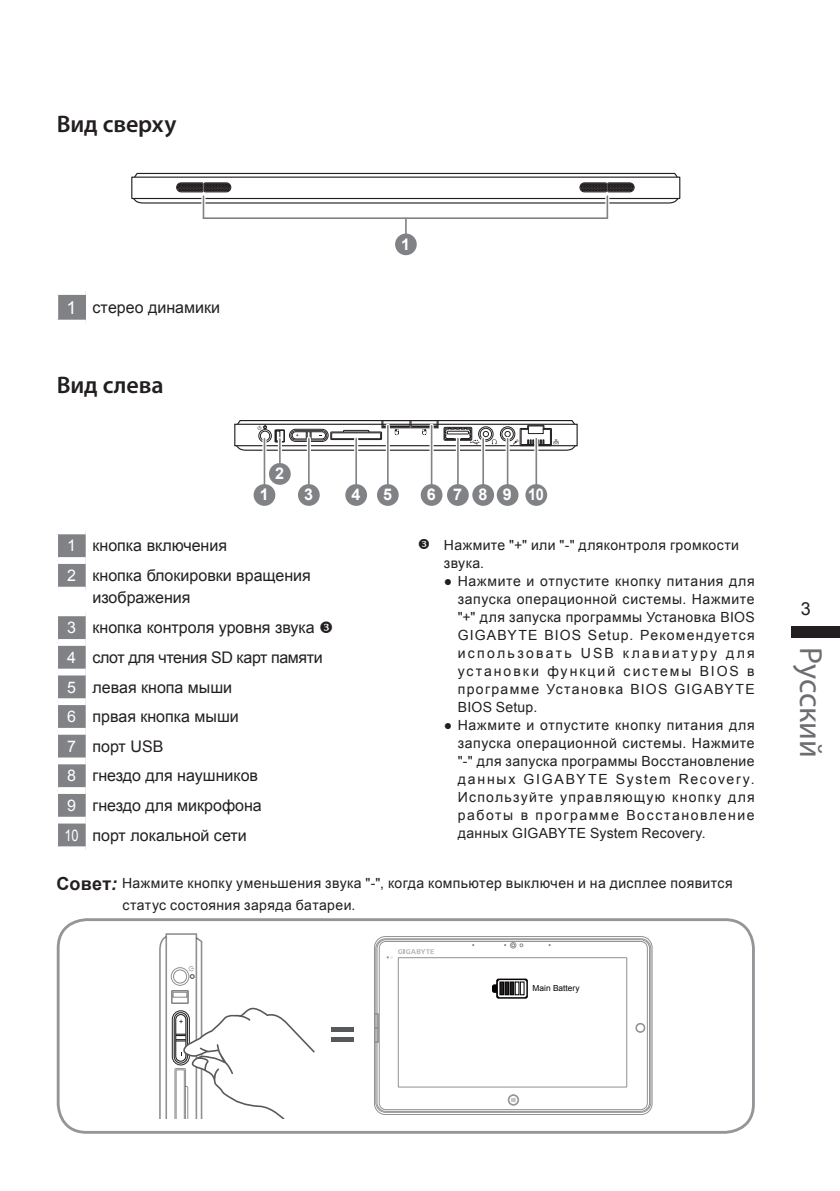
<style>
.page{position:relative;width:840px;height:1191px;background:#fff}
.page>*{position:absolute;margin:0;border:0;box-sizing:border-box;transform-origin:0 0}
.t1{font:32px "Myriad Pro";color:#6c6d70}
.t2{font:600 24px "Myriad Pro";letter-spacing:-.005em;color:#231f20}
.t3{font:18px "Arial";color:#231f20}
.t4{font:700 16.2px "Arial";letter-spacing:1.01em;color:#fff}
.t5{font:16px/29.6px "Arial";color:#231f20}
.t6{font:700 16px "Arial";color:#fff}
.t7{font:14px/18px "Arial";letter-spacing:.03em;color:#231f20}
.t8{font:8.4px "Arial";color:#030303}
.s1{font-size:18px;color:#fff}
.s2{color:#fff}
.s3{font-weight:700;font-size:18px}
.s4{font-weight:700;font-style:italic;font-size:18px}
</style>
<div class="page">
<div style="left:791px;top:626px;width:48px;height:12px;background:#231f20"></div>
<div style="left:57px;top:291px;width:29px;height:32px;background:#808285"></div>
<div style="left:57px;top:288px;width:29px;height:7px;background:#fff"></div>
<div style="left:57px;top:320px;width:29px;height:6px;background:#fff"></div>
<svg style="left:57px;top:295px;width:1px;height:25px"></svg>
<svg style="left:57px;top:531px;width:29px;height:315px"></svg>
<div style="left:58px;top:816px;width:28px;height:7px;background:#fff"></div>
<div style="left:57px;top:918px;width:697px;height:215px;border:3px solid #939598;border-radius:28px"></div>
<div style="left:330px;top:1036px;width:23px;height:5px;background:#57585a"></div>
<div style="left:330px;top:1026px;width:23px;height:5px;background:#57585a"></div>
<svg style="left:159px;top:933px;width:156px;height:185px"></svg>
<svg style="left:492px;top:978px;width:35px;height:20px"></svg>
<div style="left:520px;top:982px;width:4px;height:12px;border:1px solid #030303"></div>
<div style="left:374px;top:936px;width:278px;height:179px;border:1px solid #231f20;border-radius:11px"></div>
<div style="left:375px;top:938px;width:275px;height:174px;border:1px solid #231f20;border-radius:10px"></div>
<div style="left:398px;top:957px;width:228px;height:130px;border:1px solid #231f20"></div>
<div style="left:374px;top:1013px;width:4px;height:29px;border:1px solid #231f20"></div>
<svg style="left:504px;top:943px;width:19px;height:5px"></svg>
<div style="left:635px;top:1023px;width:9px;height:9px;border:1px solid #231f20;border-radius:50%"></div>
<div style="left:636px;top:1023px;width:8px;height:9px;border:1px solid #231f20;border-radius:50%"></div>
<div style="left:507px;top:1094px;width:11px;height:11px;border:1px solid #231f20;border-radius:50%"></div>
<div style="left:508px;top:1095px;width:10px;height:9px;border:1px solid #231f20;border-radius:50%"></div>
<div style="left:379px;top:941px;width:268px;height:168px;border:1px solid #231f20;border-radius:7px"></div>
<svg style="left:387px;top:949px;width:46px;height:9px"></svg>
<svg style="left:510px;top:1097px;width:5px;height:5px"></svg>
<svg style="left:235px;top:420px;width:341px;height:31px"></svg>
<svg style="left:262px;top:437px;width:4px;height:60px"></svg>
<hr style="left:263px;top:438px;width:2px;height:58px;background:#808285">
<div style="left:253px;top:484px;width:22px;height:22px;background:#808285;border-radius:50%"></div>
<svg style="left:278px;top:437px;width:4px;height:39px"></svg>
<hr style="left:279px;top:438px;width:1px;height:37px;background:#808285">
<div style="left:269px;top:463px;width:21px;height:22px;background:#808285;border-radius:50%"></div>
<hr style="left:354px;top:437px;width:4px;height:60px;background:#fff;border-radius:2px">
<hr style="left:355px;top:438px;width:2px;height:58px;background:#808285">
<div style="left:345px;top:484px;width:22px;height:22px;background:#808285;border-radius:50%"></div>
<svg style="left:385px;top:424px;width:4px;height:73px"></svg>
<hr style="left:387px;top:425px;width:1px;height:71px;background:#808285">
<div style="left:377px;top:484px;width:21px;height:22px;background:#808285;border-radius:50%"></div>
<svg style="left:429px;top:424px;width:4px;height:73px"></svg>
<hr style="left:430px;top:425px;width:2px;height:71px;background:#808285">
<div style="left:420px;top:484px;width:22px;height:22px;background:#808285;border-radius:50%"></div>
<svg style="left:455px;top:437px;width:4px;height:60px"></svg>
<hr style="left:457px;top:438px;width:1px;height:58px;background:#808285">
<div style="left:447px;top:484px;width:21px;height:22px;background:#808285;border-radius:50%"></div>
<svg style="left:505px;top:437px;width:4px;height:60px"></svg>
<hr style="left:506px;top:438px;width:2px;height:58px;background:#808285">
<div style="left:496px;top:484px;width:22px;height:22px;background:#808285;border-radius:50%"></div>
<svg style="left:481px;top:437px;width:4px;height:60px"></svg>
<hr style="left:482px;top:438px;width:1px;height:58px;background:#808285">
<div style="left:472px;top:484px;width:22px;height:22px;background:#808285;border-radius:50%"></div>
<svg style="left:534px;top:437px;width:4px;height:60px"></svg>
<hr style="left:535px;top:438px;width:2px;height:58px;background:#808285">
<div style="left:525px;top:484px;width:22px;height:22px;background:#808285;border-radius:50%"></div>
<svg style="left:306px;top:437px;width:5px;height:60px"></svg>
<hr style="left:308px;top:438px;width:1px;height:58px;background:#808285">
<div style="left:298px;top:484px;width:21px;height:22px;background:#808285;border-radius:50%"></div>
<svg style="left:132px;top:173px;width:546px;height:68px"></svg>
<hr style="left:202px;top:217px;width:405px;height:2px;background:#808285">
<div style="left:395px;top:233px;width:21px;height:22px;background:#808285;border-radius:50%"></div>
<h2 class="t2" style="left:57px;top:109px;width:121px">Вид сверху</h2>
<p class="t5" style="left:67px;top:293px;width:155px"><span class="s1">1</span> стерео динамики</p>
<h2 class="t2" style="left:57px;top:369px;width:108px">Вид слева</h2>
<p class="t6" style="left:401px;top:234px;width:10px">1</p>
<p class="t4" style="left:260px;top:484px;width:10px">1</p>
<p class="t4" style="left:275px;top:463px;width:10px">2</p>
<p class="t4" style="left:304px;top:484px;width:10px">3</p>
<p class="t4" style="left:351px;top:484px;width:10px">4</p>
<p class="t4" style="left:383px;top:484px;width:10px">5</p>
<p class="t4" style="left:427px;top:484px;width:118px">678910</p>
<p class="t5" style="left:67px;top:531px;width:245px"><span class="s2">1</span> кнопка включения<br><span class="s2">2</span> кнопка блокировки вращения</p>
<p class="t5" style="left:64px;top:583px;width:259px;text-indent:28px">изображения<br><span class="s2">3</span> кнопка контроля уровня звука<br><span class="s2">4</span> слот для чтения SD карт памяти<br><span class="s2">5</span> левая кнопа мыши<br><span class="s2">6</span> првая кнопка мыши<br><span class="s2">7</span> порт USB<br><span class="s2">8</span> гнездо для наушников<br><span class="s2">9</span> гнездо для микрофона<br><span class="s2">10</span> порт локальной сети</p>
<p class="t7" style="left:443px;top:536px;width:296px">Hажмите "+" или "-" дляконтроля громкости звука.</p>
<p class="t7" style="left:457px;top:572px;width:298px;text-align:justify;text-indent:-14px">● Нажмите и отпустите кнопку питания для запуска операционной системы. Нажмите "+" для запуска программы Установка BIOS GIGABYTE BIOS Setup. Рекомендуется использовать USB клавиатуру для установки функций системы BIOS в программе Установка BIOS GIGABYTE BIOS Setup.</p>
<p class="t7" style="left:457px;top:716px;width:298px;text-align:justify;text-indent:-14px">● Нажмите и отпустите кнопку питания для запуска операционной системы. Нажмите "-" для запуска программы Восстановление данных GIGABYTE System Recovery.<br>Используйте управляющую кнопку для работы в программе Восстановление данных GIGABYTE System Recovery.</p>
<p class="t7" style="left:122px;top:872px;width:611px;line-height:22px;text-indent:-66px"><span class="s3">Совет</span><span class="s4">:</span> Нажмите кнопку уменьшения звука "-", когда компьютер выключен и на дисплее появится статус состояния заряда батареи.</p>
<p class="t8" style="left:532px;top:982px;width:48px">Main Battery</p>
<p class="t3" style="left:800px;top:597px;width:12px">3</p>
<h1 class="t1" style="left:830px;top:647px;width:113px;rotate:90deg">Pусский</h1>
</div>
